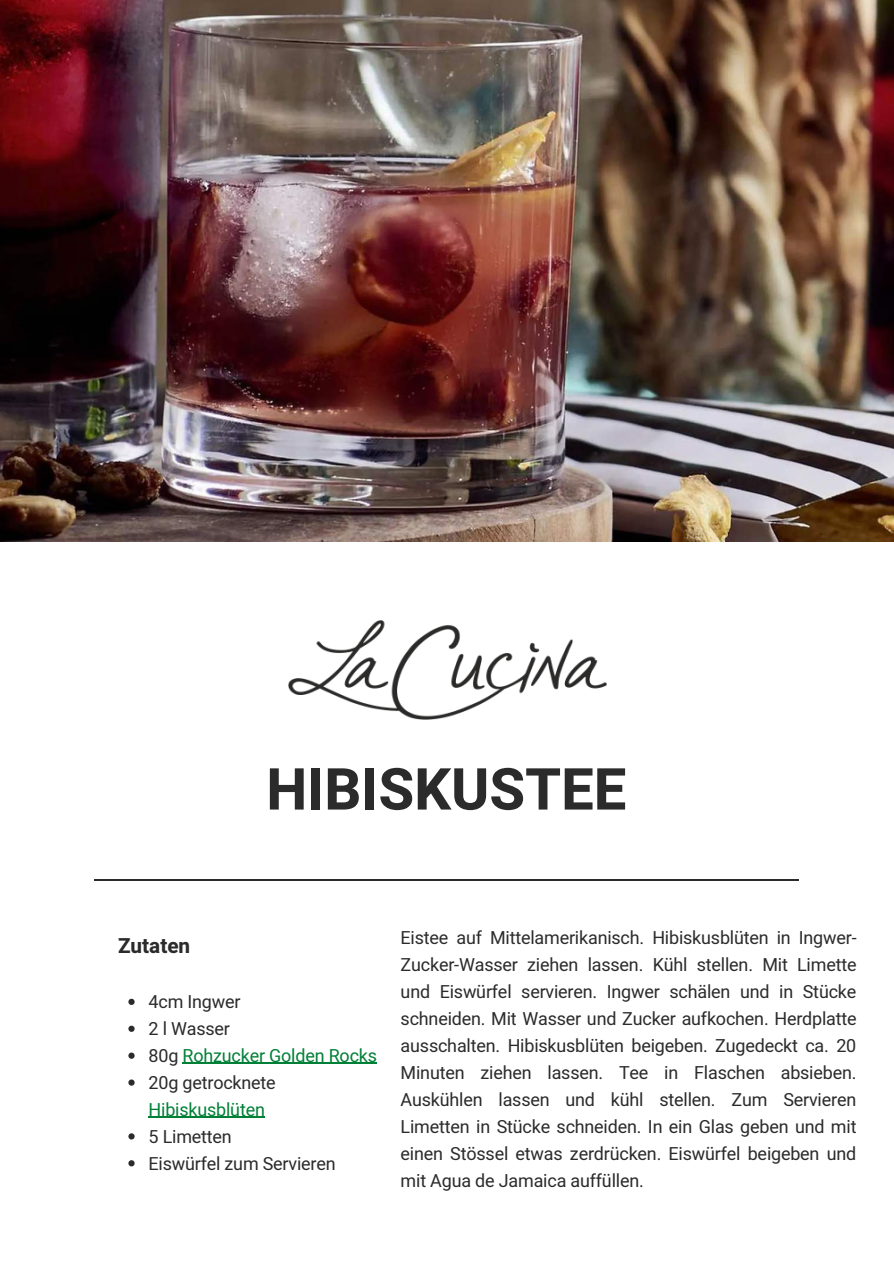
<style>
.page{position:relative;width:894px;height:1264px;background:#fff}
.page>*{position:absolute;margin:0;border:0;box-sizing:border-box;transform-origin:0 0}
.t1{font:700 57.9px "Heebo";color:#2b2b2b}
.t2{font:700 20.7px "Heebo";color:#2b2b2b}
.t3{font:17.85px/26.8px "Heebo";letter-spacing:-.01em;color:#2b2b2b;text-align:justify}
.t4{font:17.85px "Heebo";letter-spacing:-.01em;color:#008037}
.s1{color:#2b2b2b}
.s2{color:#008037}
</style>
<div class="page">
<hr style="left:94px;top:879px;width:704px;height:1px;background:#2b2b2b">
<img style="left:0;top:0;width:893px;height:542px">
<img style="left:288px;top:620px;width:318px;height:100px">
<svg style="left:128px;top:998px;width:7px;height:6px"></svg>
<svg style="left:128px;top:1025px;width:7px;height:6px"></svg>
<svg style="left:128px;top:1052px;width:7px;height:6px"></svg>
<hr style="left:182px;top:1062px;width:195px;height:1px;background:#008037">
<svg style="left:128px;top:1079px;width:7px;height:6px"></svg>
<hr style="left:148px;top:1116px;width:117px;height:1px;background:#008037">
<svg style="left:128px;top:1133px;width:7px;height:6px"></svg>
<svg style="left:128px;top:1160px;width:7px;height:6px"></svg>
<p class="t1" style="left:266px;top:749px;width:361px">HIBISKUSTEE</p>
<p class="t2" style="left:118px;top:931px;width:74px">Zutaten</p>
<p class="t3" style="left:148px;top:989px;width:93px">4cm Ingwer</p>
<p class="t3" style="left:148px;top:1015px;width:83px">2 l Wasser</p>
<p class="t4" style="left:148px;top:1043px;width:230px"><span class="s1">80g</span> Rohzucker Golden Rocks</p>
<p class="t3" style="left:148px;top:1069px;width:129px">20g getrocknete<br><span class="s2">Hibiskusblüten</span></p>
<p class="t3" style="left:148px;top:1123px;width:85px">5 Limetten</p>
<p class="t3" style="left:148px;top:1150px;width:189px">Eiswürfel zum Servieren</p>
<p class="t3" style="left:400px;top:925px;width:457px">Eistee auf Mittelamerikanisch. Hibiskusblüten in Ingwer-Zucker-Wasser ziehen lassen. Kühl stellen. Mit Limette und Eiswürfel servieren. Ingwer schälen und in Stücke schneiden. Mit Wasser und Zucker aufkochen. Herdplatte ausschalten. Hibiskusblüten beigeben. Zugedeckt ca. 20<br>Minuten ziehen lassen. Tee in Flaschen absieben.<br>Auskühlen lassen und kühl stellen. Zum Servieren Limetten in Stücke schneiden. In ein Glas geben und mit einen Stössel etwas zerdrücken. Eiswürfel beigeben und mit Agua de Jamaica auffüllen.</p>
</div>
